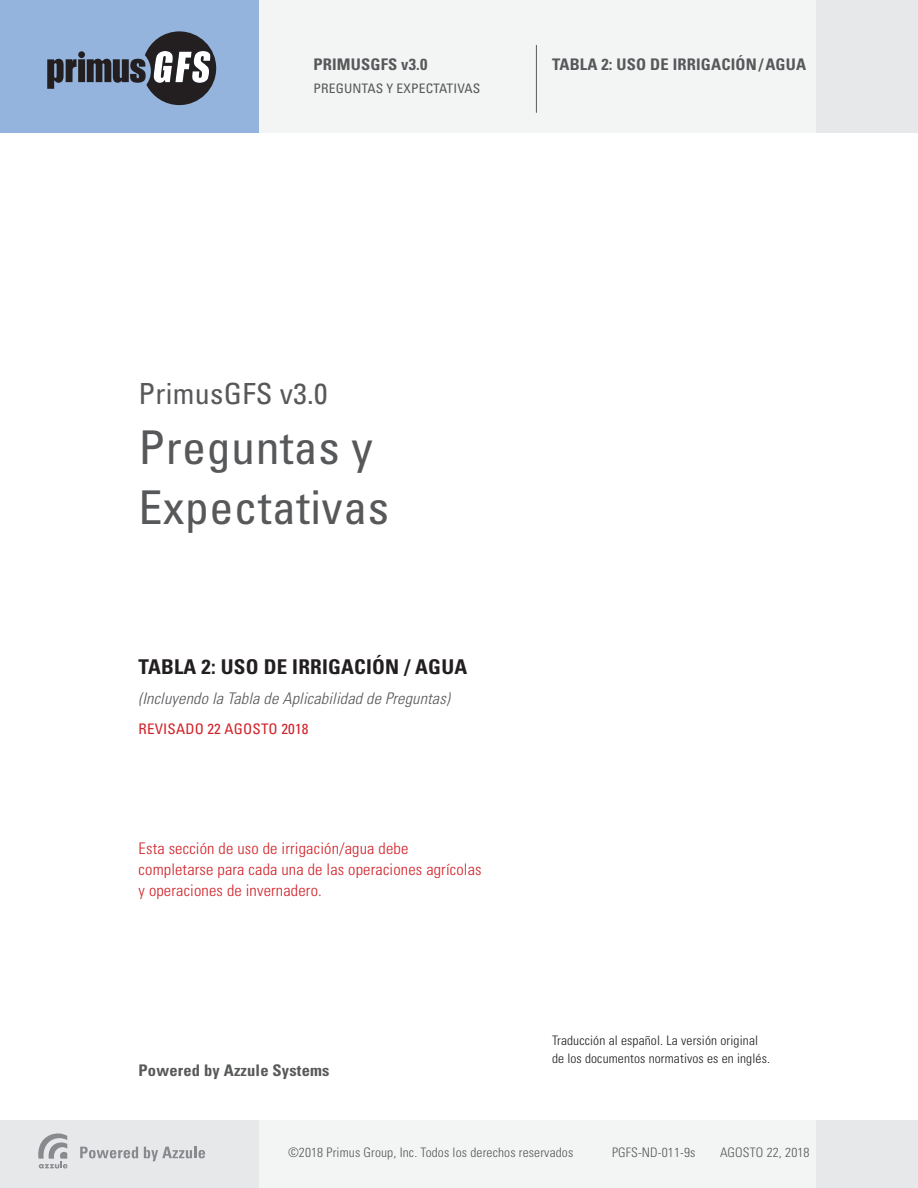
<style>
.page{position:relative;width:918px;height:1188px;background:#fff}
.page>*{position:absolute;margin:0;border:0;box-sizing:border-box;transform-origin:0 0}
.t1{font:condensed 46.5px/60px "Univers LT Std";letter-spacing:.01em;color:#57585a}
.t2{font:condensed 29.1px "Univers LT Std";letter-spacing:.01em;color:#57585a}
.t3{font:700 condensed 20.4px "Univers LT Std";letter-spacing:.01em;color:#231f20}
.t4{font:300 condensed 16.05px/21px "Univers LT Std";letter-spacing:.01em;color:#d1232a}
.t5{font:700 condensed 16.05px "Univers LT Std";letter-spacing:.01em;color:#57585a}
.t6{font:italic 300 condensed 16.05px "Univers LT Std";letter-spacing:.01em;color:#57585a}
.t7{font:condensed 14.55px "Univers LT Std";letter-spacing:.01em;color:#d1232a}
.t8{font:300 condensed 13.05px "Univers LT Std";letter-spacing:.01em;color:#57585a}
.t9{font:300 condensed 13.05px/18px "Univers LT Std";letter-spacing:.01em;color:#231f20}
.t10{font:condensed 13.05px "Univers LT Std";letter-spacing:.01em;color:#57585a}
</style>
<div class="page">
<div style="left:0;top:1120px;width:918px;height:68px;background:#f3f5f5"></div>
<div style="left:816px;top:1120px;width:102px;height:68px;background:#e7e8e9"></div>
<div style="left:0;top:1120px;width:259px;height:68px;background:#e7e8e9"></div>
<svg style="left:80px;top:1147px;width:58px;height:11px"></svg>
<svg style="left:144px;top:1147px;width:61px;height:14px"></svg>
<svg style="left:38px;top:1133px;width:30px;height:35px"></svg>
<div style="left:0;top:0;width:918px;height:132px;background:#f3f5f5"></div>
<div style="left:816px;top:0;width:102px;height:132px;background:#e7e8e9"></div>
<div style="left:0;top:0;width:259px;height:133px;background:#94b4dd"></div>
<svg style="left:47px;top:59px;width:30px;height:30px"></svg>
<div style="left:78px;top:59px;width:7px;height:23px;background:#231f20"></div>
<div style="left:78px;top:51px;width:7px;height:7px;background:#231f20;border-radius:50%"></div>
<svg style="left:87px;top:31px;width:129px;height:74px"></svg>
<hr style="left:536px;top:45px;width:1px;height:68px;background:#57585a">
<p class="t5" style="left:314px;top:55px;width:115px">PRIMUSGFS v3.0</p>
<p class="t10" style="left:314px;top:80px;width:168px">PREGUNTAS Y EXPECTATIVAS</p>
<p class="t5" style="left:552px;top:55px;width:256px">TABLA 2: USO DE IRRIGACIÓN / AGUA</p>
<h2 class="t2" style="left:139px;top:376px;width:190px">PrimusGFS v3.0</h2>
<h1 class="t1" style="left:139px;top:417px;width:252px">Preguntas y<br>Expectativas</h1>
<p class="t3" style="left:139px;top:655px;width:330px">TABLA 2: USO DE IRRIGACIÓN / AGUA</p>
<p class="t6" style="left:139px;top:689px;width:313px">(Incluyendo la Tabla de Aplicabilidad de Preguntas)</p>
<p class="t7" style="left:139px;top:720px;width:171px">REVISADO 22 AGOSTO 2018</p>
<p class="t4" style="left:139px;top:838px;width:345px">Esta sección de uso de irrigación/agua debe completarse para cada una de las operaciones agrícolas y operaciones de invernadero.</p>
<p class="t5" style="left:139px;top:1061px;width:192px">Powered by Azzule Systems</p>
<p class="t9" style="left:552px;top:1031px;width:220px">Traducción al español. La versión original de los documentos normativos es en inglés.</p>
<p class="t8" style="left:288px;top:1145px;width:287px">©2018 Primus Group, Inc. Todos los derechos reservados</p>
<p class="t8" style="left:612px;top:1145px;width:85px">PGFS-ND-011-9s</p>
<p class="t8" style="left:720px;top:1145px;width:91px">AGOSTO 22, 2018</p>
</div>
